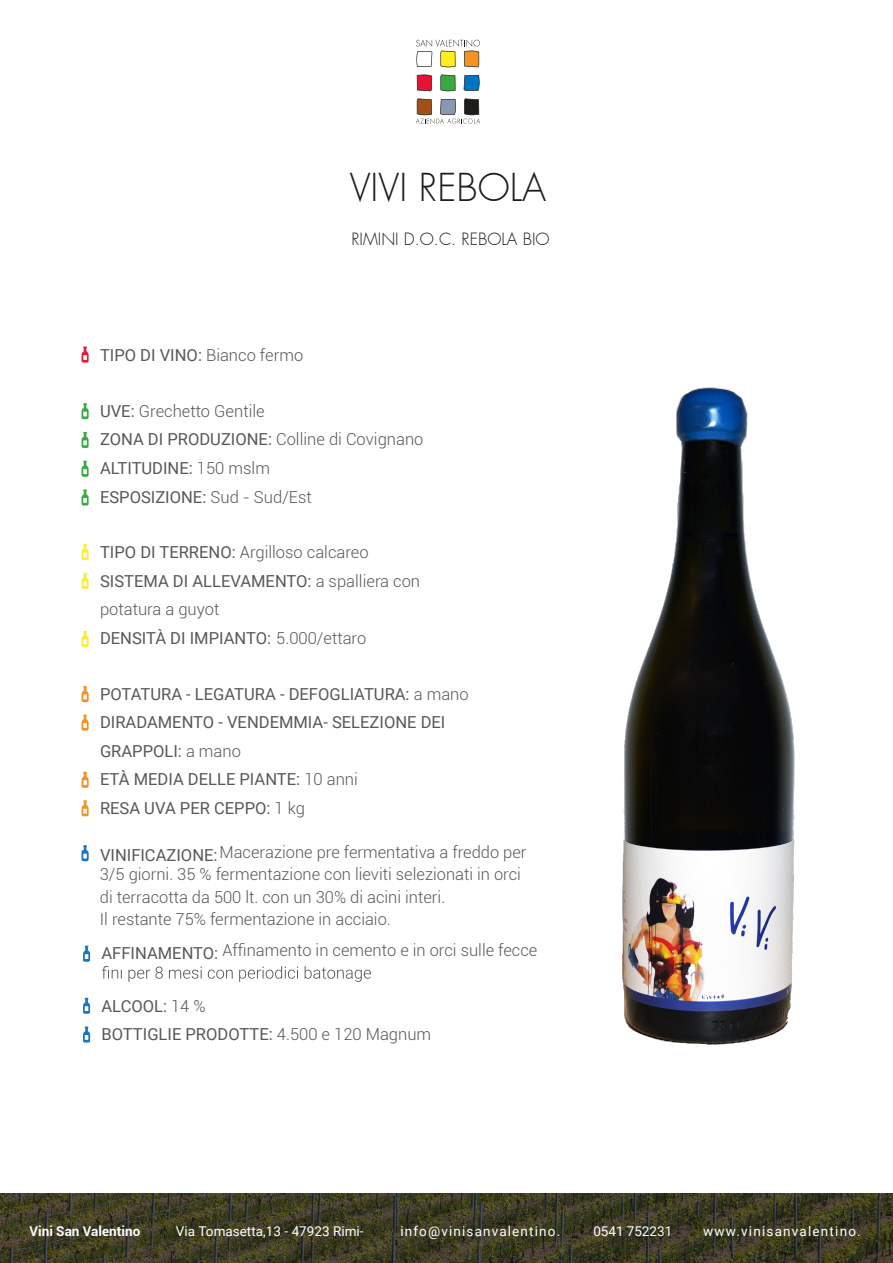
<style>
.page{position:relative;width:893px;height:1263px;background:#fff}
.page>*{position:absolute;margin:0;border:0;box-sizing:border-box;transform-origin:0 0}
.t1{font:300 37.65px "Futura";color:#1d1d1b}
.t2{font:300 16.5px/28.7px "Roboto";color:#585857}
.t3{font:16.5px/28.7px "Roboto";color:#585857}
.t4{font:300 16.5px "Futura";color:#1d1d1b}
.t5{font:13.5px "Roboto";letter-spacing:.085em;color:#fff}
.t6{font:13.5px "Roboto";color:#fff}
.t7{font:700 13.5px "Roboto";color:#fff}
.s1{font-weight:300}
.s2{font-weight:400}
</style>
<div class="page">
<svg style="left:417px;top:75px;width:15px;height:16px"></svg>
<svg style="left:440px;top:75px;width:16px;height:16px"></svg>
<svg style="left:464px;top:75px;width:16px;height:16px"></svg>
<svg style="left:416px;top:40px;width:64px;height:27px"></svg>
<svg style="left:416px;top:98px;width:64px;height:26px"></svg>
<svg style="left:0;top:1193px;width:893px;height:70px;background:#3d3b24"></svg>
<svg style="left:102px;top:966px;width:269px;height:16px"></svg>
<svg style="left:82px;top:347px;width:7px;height:16px"></svg>
<svg style="left:82px;top:403px;width:7px;height:16px"></svg>
<svg style="left:82px;top:432px;width:7px;height:16px"></svg>
<svg style="left:82px;top:461px;width:7px;height:16px"></svg>
<svg style="left:82px;top:489px;width:7px;height:16px"></svg>
<svg style="left:82px;top:544px;width:7px;height:16px"></svg>
<svg style="left:82px;top:573px;width:7px;height:16px"></svg>
<svg style="left:82px;top:631px;width:7px;height:16px"></svg>
<svg style="left:82px;top:686px;width:7px;height:16px"></svg>
<svg style="left:82px;top:714px;width:7px;height:16px"></svg>
<svg style="left:82px;top:772px;width:7px;height:16px"></svg>
<svg style="left:82px;top:800px;width:7px;height:16px"></svg>
<svg style="left:82px;top:845px;width:7px;height:16px"></svg>
<svg style="left:83px;top:946px;width:7px;height:16px"></svg>
<svg style="left:83px;top:998px;width:7px;height:16px"></svg>
<svg style="left:83px;top:1026px;width:7px;height:16px"></svg>
<img style="left:622px;top:387px;width:173px;height:658px">
<p class="t3" style="left:100px;top:340px;width:205px">TIPO DI VINO: <span class="s1">Bianco fermo</span></p>
<h1 class="t1" style="left:350px;top:164px;width:198px">VIVI REBOLA</h1>
<p class="t4" style="left:351px;top:229px;width:200px">RIMINI D.O.C. REBOLA BIO</p>
<p class="t2" style="left:100px;top:396px;width:325px"><span class="s2">UVE:</span> Grechetto Gentile<br><span class="s2">ZONA DI PRODUZIONE:</span> Colline di Covignano<br><span class="s2">ALTITUDINE:</span> 150 mslm<br><span class="s2">ESPOSIZIONE:</span> Sud - Sud/Est</p>
<p class="t2" style="left:100px;top:537px;width:322px"><span class="s2">TIPO DI TERRENO:</span> Argilloso calcareo<br><span class="s2">SISTEMA DI ALLEVAMENTO:</span> a spalliera con potatura a guyot<br><span class="s2">DENSITÀ DI IMPIANTO:</span> 5.000/ettaro</p>
<p class="t3" style="left:100px;top:679px;width:370px">POTATURA - LEGATURA - DEFOGLIATURA: <span class="s1">a mano<br></span>DIRADAMENTO - VENDEMMIA- SELEZIONE DEI<br>GRAPPOLI: <span class="s1">a mano<br></span>ETÀ MEDIA DELLE PIANTE: <span class="s1">10 anni<br></span>RESA UVA PER CEPPO: <span class="s1">1 kg</span></p>
<p class="t3" style="left:100px;top:840px;width:119px">VINIFICAZIONE:</p>
<p class="t2" style="left:100px;top:840px;width:428px;line-height:22.4px;text-indent:120px">Macerazione pre fermentativa a freddo per 3/5 giorni. 35 % fermentazione con lieviti selezionati in orci di terracotta da 500 lt. con un 30% di acini interi.<br>Il restante 75% fermentazione in acciaio.</p>
<p class="t2" style="left:222px;top:935px;width:316px">Affinamento in cemento e in orci sulle fecce</p>
<p class="t3" style="left:101px;top:938px;width:118px">AFFINAMENTO:</p>
<p class="t3" style="left:101px;top:991px;width:331px">ALCOOL: <span class="s1">14 %<br></span>BOTTIGLIE PRODOTTE: <span class="s1">4.500 e 120 Magnum</span></p>
<p class="t7" style="left:30px;top:1221px;width:112px">Vini San Valentino</p>
<p class="t6" style="left:176px;top:1221px;width:189px">Via Tomasetta,13 - 47923 Rimi-</p>
<p class="t5" style="left:400px;top:1221px;width:161px">info@vinisanvalentino.</p>
<p class="t6" style="left:593px;top:1221px;width:80px">0541 752231</p>
<p class="t5" style="left:703px;top:1221px;width:159px">www.vinisanvalentino.</p>
</div>
